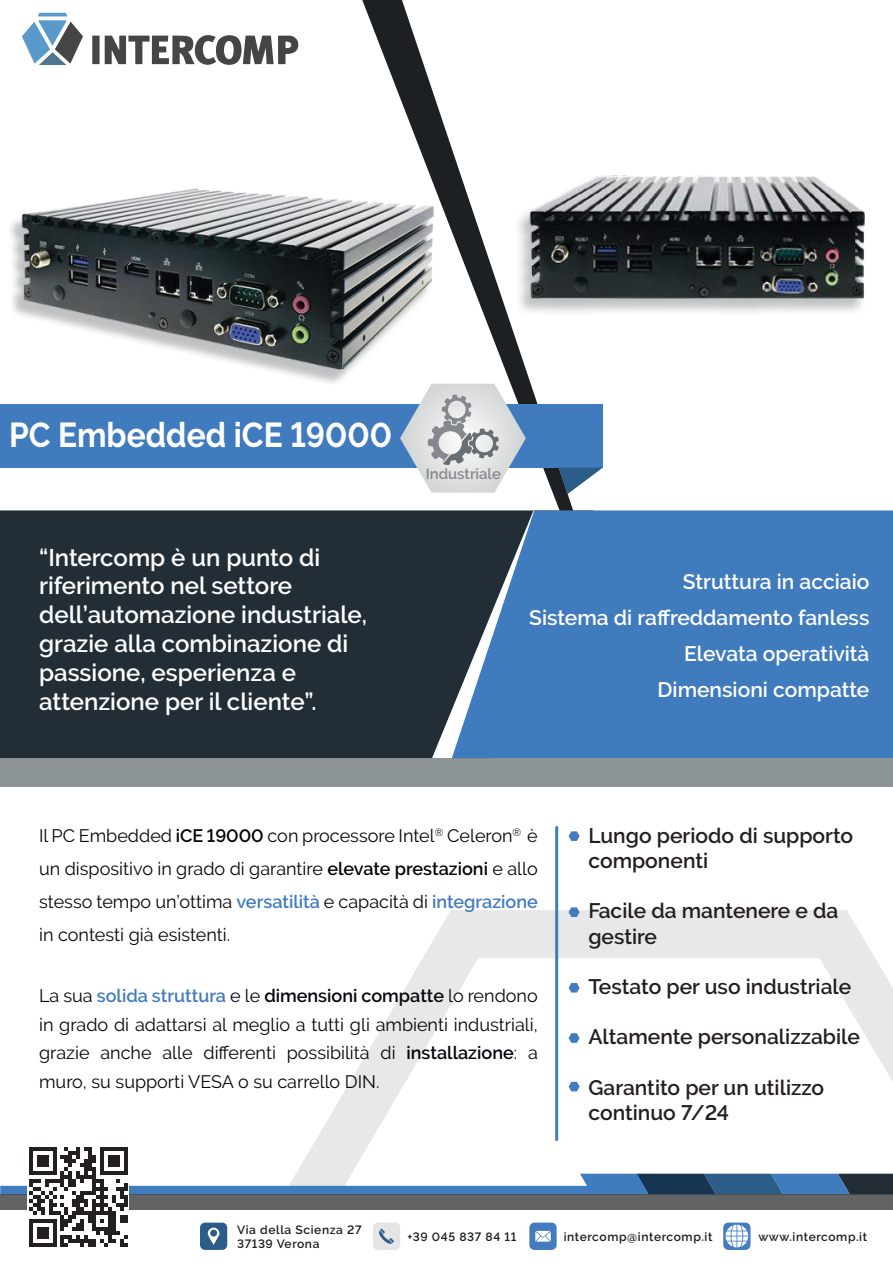
<style>
.page{position:relative;width:893px;height:1263px;background:#fff}
.page>*{position:absolute;margin:0;border:0;box-sizing:border-box;transform-origin:0 0}
.t1{font:700 34.5px "Raleway";color:#fff;scale:.92 1}
.t2{font:600 24px/28.8px "Raleway";color:#fff}
.t3{font:600 21px/25.2px "Raleway";color:#241f1f}
.t4{font:600 21px/36px "Raleway";color:#fff;text-align:right}
.t5{font:18px/33px "Raleway";color:#05060b;text-align:justify}
.t6{font:600 14.85px "Raleway";color:#86898e}
.t7{font:600 12px/14.4px "Raleway";letter-spacing:.05em;color:#191e1f}
.s1{font-weight:600}
.s2{font-weight:600;color:#427bbe}
</style>
<div class="page">
<svg style="left:362px;top:0;width:211px;height:510px"></svg>
<svg style="left:312px;top:868px;width:581px;height:279px"></svg>
<hr style="left:555px;top:827px;width:3px;height:312px;background:#427bbe">
<div style="left:0;top:727px;width:893px;height:60px;background:#8e9598"></div>
<div style="left:0;top:510px;width:432px;height:248px;background:#222d36"></div>
<div style="left:534px;top:510px;width:359px;height:248px;background:#407bbe"></div>
<svg style="left:432px;top:510px;width:102px;height:248px;background:#435f7d"></svg>
<svg style="left:569px;top:831px;width:11px;height:10px"></svg>
<svg style="left:569px;top:907px;width:11px;height:10px"></svg>
<svg style="left:569px;top:983px;width:11px;height:9px"></svg>
<svg style="left:569px;top:1033px;width:11px;height:10px"></svg>
<svg style="left:569px;top:1082px;width:11px;height:9px"></svg>
<div style="left:0;top:404px;width:603px;height:64px;background:#407bbe"></div>
<svg style="left:559px;top:468px;width:43px;height:26px"></svg>
<svg style="left:400px;top:384px;width:126px;height:109px"></svg>
<svg style="left:92px;top:35px;width:206px;height:30px"></svg>
<svg style="left:22px;top:13px;width:61px;height:52px"></svg>
<div style="left:373px;top:1222px;width:27px;height:28px;background:#e7e4e5;border-radius:5px"></div>
<div style="left:529px;top:1222px;width:28px;height:28px;background:#427bbe;border-radius:5px"></div>
<div style="left:200px;top:1222px;width:27px;height:28px;background:#2d5c89;border-radius:5px"></div>
<svg style="left:723px;top:1222px;width:27px;height:28px"></svg>
<svg style="left:0;top:1147px;width:893px;height:100px"></svg>
<img style="left:11px;top:117px;width:450px;height:323px">
<img style="left:498px;top:129px;width:367px;height:239px">
<h1 class="t1" style="left:9px;top:415px;width:418px">PC Embedded iCE 19000</h1>
<h2 class="t2" style="left:39px;top:543px;width:330px">“Intercomp è un punto di riferimento nel settore dell’automazione industriale, grazie alla combinazione di passione, esperienza e attenzione per il cliente”.</h2>
<p class="t6" style="left:426px;top:465px;width:77px">Industriale</p>
<p class="t4" style="left:529px;top:563px;width:342px">Struttura in acciaio<br>Sistema di raffreddamento fanless<br>Elevata operatività<br>Dimensioni compatte</p>
<p class="t5" style="left:39px;top:819px;width:500px">Il PC Embedded <span class="s1">iCE 19000</span> con processore Intel<sup>®</sup> Celeron<sup>®</sup> è un dispositivo in grado di garantire <span class="s1">elevate prestazioni</span> e allo stesso tempo un’ottima <span class="s2">versatilità</span> e capacità di <span class="s2">integrazione </span>in contesti già esistenti.</p>
<p class="t5" style="left:39px;top:982px;width:500px;line-height:28.5px">La sua <span class="s2">solida struttura</span> e le <span class="s1">dimensioni compatte</span> lo rendono in grado di adattarsi al meglio a tutti gli ambienti industriali, grazie anche alle differenti possibilità di <span class="s1">installazione</span>: a muro, su supporti VESA o su carrello DIN.</p>
<p class="t3" style="left:588px;top:823px;width:266px">Lungo periodo di supporto componenti</p>
<p class="t3" style="left:588px;top:898px;width:252px">Facile da mantenere e da gestire</p>
<p class="t3" style="left:588px;top:974px;width:264px">Testato per uso industriale</p>
<p class="t3" style="left:588px;top:1024px;width:273px">Altamente personalizzabile</p>
<p class="t3" style="left:588px;top:1075px;width:237px">Garantito per un utilizzo continuo 7/24</p>
<p class="t7" style="left:237px;top:1222px;width:126px">Via della Scienza 27<br>37139 Verona</p>
<p class="t7" style="left:407px;top:1229px;width:110px">+39 045 837 84 11</p>
<p class="t7" style="left:564px;top:1229px;width:150px">intercomp@intercomp.it</p>
<p class="t7" style="left:758px;top:1229px;width:110px">www.intercomp.it</p>
</div>
